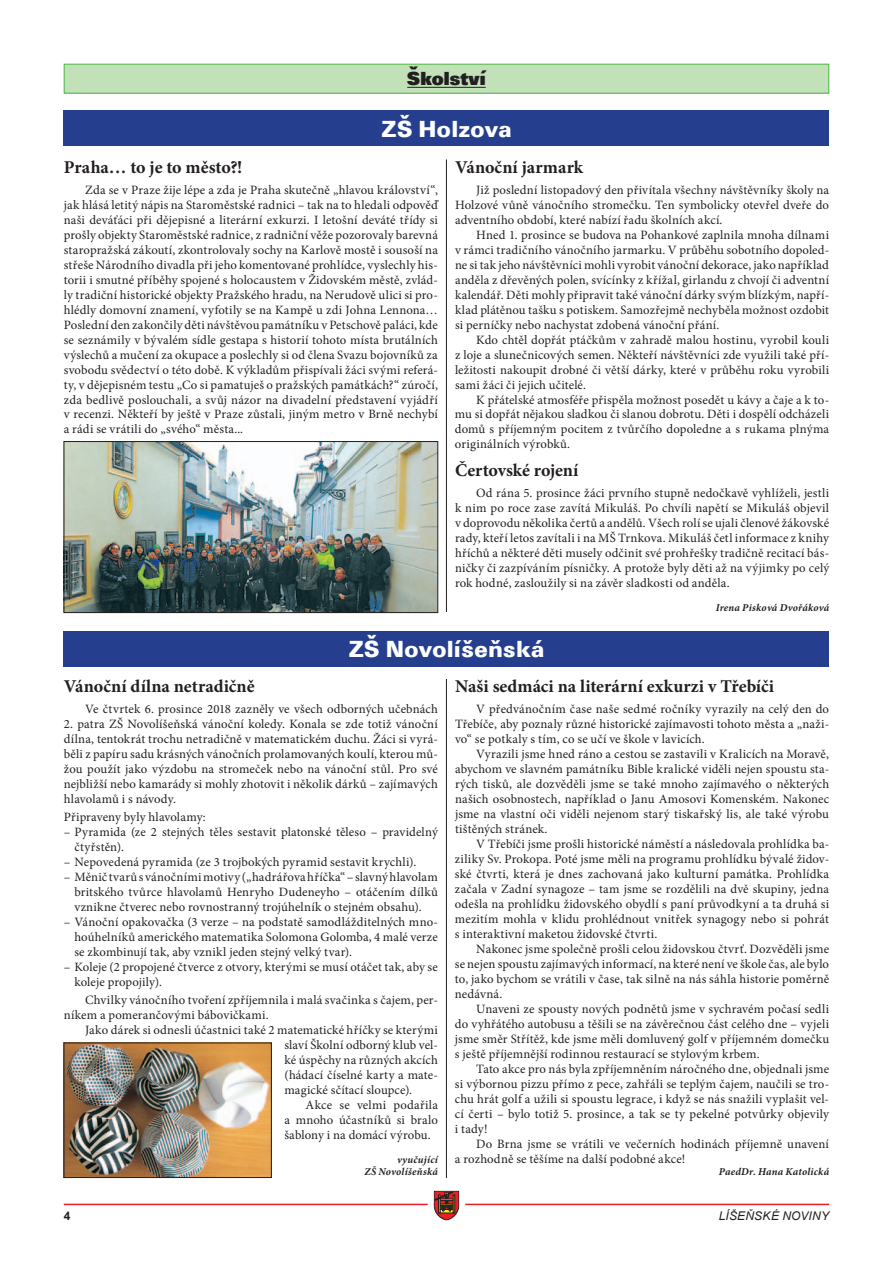
<style>
.page{position:relative;width:893px;height:1263px;background:#fff}
.page>*{position:absolute;margin:0;border:0;box-sizing:border-box;transform-origin:0 0}
.t1{font:900 24px "Unitus TEE";color:#fff}
.t2{font:800 19.5px "Unitus DEE";letter-spacing:.01em;color:#231f20}
.t3{font:700 18px "Minion Pro";color:#231f20}
.t4{font:12.75px/15px "Minion Pro";letter-spacing:.01em;color:#231f20;text-align:justify}
.t5{font:italic 12px "Arial";letter-spacing:.015em;color:#231f20}
.t6{font:700 12px "Arial";color:#231f20}
.t7{font:italic 700 10.5px/12px "Minion Pro";letter-spacing:.02em;color:#231f20;text-align:right}
</style>
<div class="page">
<hr style="left:64px;top:1204px;width:765px;height:1px;background:#ee1d23">
<svg style="left:425px;top:1190px;width:43px;height:31px"></svg>
<div style="left:64px;top:64px;width:765px;height:29px;background:#c3e1b8"></div>
<hr style="left:407px;top:87px;width:79px;height:1px;background:#231f20">
<div style="left:64px;top:64px;width:765px;height:30px;border:1px solid #4cb848"></div>
<div style="left:64px;top:111px;width:765px;height:35px;background:#253f8e"></div>
<img style="left:66px;top:443px;width:370px;height:168px">
<div style="left:64px;top:441px;width:374px;height:172px;border:1px solid #231f20"></div>
<img style="left:66px;top:1045px;width:204px;height:131px">
<div style="left:64px;top:1043px;width:208px;height:135px;border:1px solid #231f20"></div>
<hr style="left:446px;top:159px;width:1px;height:1019px;background:#231f20">
<div style="left:444px;top:613px;width:8px;height:66px;background:#fff"></div>
<div style="left:64px;top:631px;width:765px;height:35px;background:#253f8e"></div>
<h2 class="t2" style="left:407px;top:67px;width:80px">Školství</h2>
<h1 class="t1" style="left:381px;top:116px;width:132px">ZŠ Holzova</h1>
<h3 class="t3" style="left:64px;top:154px;width:180px">Praha… to je to město?!</h3>
<p class="t4" style="left:64px;top:182px;width:376px;text-indent:21px">Zda se v Praze žije lépe a zda je Praha skutečně „hlavou království“, jak hlásá letitý nápis na Staroměstské radnici – tak na to hledali odpověď naši deváťáci při dějepisné a literární exkurzi. I letošní deváté třídy si prošly objekty Staroměstské radnice, z radniční věže pozorovaly barevná staropražská zákoutí, zkontrolovaly sochy na Karlově mostě i sousoší na střeše Národního divadla při jeho komentované prohlídce, vyslechly his&shy;torii i smutné příběhy spojené s holocaustem v Židovském městě, zvlád&shy;ly tradiční historické objekty Pražského hradu, na Nerudově ulici si pro&shy;hlédly domovní znamení, vyfotily se na Kampě u zdi Johna Lennona… Poslední den zakončily děti návštěvou památníku v Petschově paláci, kde se seznámily v bývalém sídle gestapa s historií tohoto místa brutálních výslechů a mučení za okupace a poslechly si od člena Svazu bojovníků za svobodu svědectví o této době. K výkladům přispívali žáci svými referá&shy;ty, v dějepisném testu „Co si pamatuješ o pražských památkách?“ zúročí, zda bedlivě poslouchali, a svůj názor na divadelní představení vyjádří v recenzi. Někteří by ještě v Praze zůstali, jiným metro v Brně nechybí a rádi se vrátili do „svého“ města...</p>
<h3 class="t3" style="left:455px;top:154px;width:129px">Vánoční jarmark</h3>
<p class="t4" style="left:455px;top:182px;width:376px;text-indent:21px">Již poslední listopadový den přivítala všechny návštěvníky školy na Holzové vůně vánočního stromečku. Ten symbolicky otevřel dveře do adventního období, které nabízí řadu školních akcí.</p>
<p class="t4" style="left:455px;top:227px;width:376px;text-indent:21px">Hned 1. prosince se budova na Pohankové zaplnila mnoha dílnami v rámci tradičního vánočního jarmarku. V průběhu sobotního dopoled&shy;ne si tak jeho návštěvníci mohli vyrobit vánoční dekorace, jako například anděla z dřevěných polen, svícínky z křížal, girlandu z chvojí či adventní kalendář. Děti mohly připravit také vánoční dárky svým blízkým, napří&shy;klad plátěnou tašku s potiskem. Samozřejmě nechyběla možnost ozdobit si perníčky nebo nachystat zdobená vánoční přání.</p>
<p class="t4" style="left:455px;top:332px;width:376px;text-indent:21px">Kdo chtěl dopřát ptáčkům v zahradě malou hostinu, vyrobil kouli z loje a slunečnicových semen. Někteří návštěvníci zde využili také pří&shy;ležitosti nakoupit drobné či větší dárky, které v průběhu roku vyrobili sami žáci či jejich učitelé.</p>
<p class="t4" style="left:455px;top:392px;width:376px;text-indent:21px">K přátelské atmosféře přispěla možnost posedět u kávy a čaje a k to&shy;mu si dopřát nějakou sladkou či slanou dobrotu. Děti i dospělí odcházeli domů s příjemným pocitem z tvůrčího dopoledne a s rukama plnýma originálních výrobků.</p>
<h3 class="t3" style="left:455px;top:457px;width:125px">Čertovské rojení</h3>
<p class="t4" style="left:455px;top:485px;width:376px;text-indent:21px">Od rána 5. prosince žáci prvního stupně nedočkavě vyhlíželi, jestli k nim po roce zase zavítá Mikuláš. Po chvíli napětí se Mikuláš objevil v doprovodu několika čertů a andělů. Všech rolí se ujali členové žákovské rady, kteří letos zavítali i na MŠ Trnkova. Mikuláš četl informace z knihy hříchů a některé děti musely odčinit své prohřešky tradičně recitací bás&shy;ničky či zazpíváním písničky. A protože byly děti až na výjimky po celý rok hodné, zasloužily si na závěr sladkosti od anděla.</p>
<p class="t7" style="left:716px;top:601px;width:115px">Irena Pisková Dvořáková</p>
<h1 class="t1" style="left:348px;top:636px;width:198px">ZŠ Novolíšeňská</h1>
<h3 class="t3" style="left:64px;top:674px;width:192px">Vánoční dílna netradičně</h3>
<p class="t4" style="left:85px;top:702px;width:354px">Ve čtvrtek 6. prosince 2018 zazněly ve všech odborných učebnách</p>
<p class="t4" style="left:64px;top:717px;width:376px">2. patra ZŠ Novolíšeňská vánoční koledy. Konala se zde totiž vánoční dílna, tentokrát trochu netradičně v matematickém duchu. Žáci si vyrá&shy;běli z papíru sadu krásných vánočních prolamovaných koulí, kterou mů&shy;žou použít jako výzdobu na stromeček nebo na vánoční stůl. Pro své nejbližší nebo kamarády si mohly zhotovit i několik dárků – zajímavých hlavolamů i s návody.</p>
<p class="t4" style="left:64px;top:810px;width:144px">Připraveny byly hlavolamy:</p>
<p class="t4" style="left:74px;top:825px;width:365px;text-indent:-11px">– Pyramida (ze 2 stejných těles sestavit platonské těleso – pravidelný čtyřstěn).</p>
<p class="t4" style="left:64px;top:855px;width:354px">– Nepovedená pyramida (ze 3 trojbokých pyramid sestavit krychli).</p>
<p class="t4" style="left:74px;top:870px;width:365px;text-indent:-11px">– Měnič tvarů s vánočními motivy („hadrářova hříčka“ – slavný hlavolam britského tvůrce hlavolamů Henryho Dudeneyho – otáčením dílků vznikne čtverec nebo rovnostranný trojúhelník o stejném obsahu).</p>
<p class="t4" style="left:74px;top:915px;width:365px;text-indent:-11px">– Vánoční opakovačka (3 verze – na podstatě samodlážditelných mno&shy;hoúhelníků amerického matematika Solomona Golomba, 4 malé verze se zkombinují tak, aby vznikl jeden stejný velký tvar).</p>
<p class="t4" style="left:74px;top:960px;width:365px;text-indent:-11px">– Koleje (2 propojené čtverce z otvory, kterými se musí otáčet tak, aby se koleje propojily).</p>
<p class="t4" style="left:64px;top:993px;width:376px;text-indent:21px">Chvilky vánočního tvoření zpříjemnila i malá svačinka s čajem, per&shy;níkem a pomerančovými bábovičkami.</p>
<p class="t4" style="left:284px;top:1023px;width:155px;text-indent:-199px">Jako dárek si odnesli účastnici také 2 matematické hříčky se kterými slaví Školní odborný klub vel&shy;ké úspěchy na různých akcích (hádací číselné karty a mate&shy;magické sčítací sloupce).</p>
<p class="t4" style="left:284px;top:1098px;width:155px;text-indent:21px">Akce se velmi podařila a mnoho účastníků si bralo šablony i na domácí výrobu.</p>
<p class="t7" style="left:364px;top:1154px;width:75px">vyučující<br>ZŠ Novolíšeňská</p>
<h3 class="t3" style="left:455px;top:674px;width:321px">Naši sedmáci na literární exkurzi v Třebíči</h3>
<p class="t4" style="left:455px;top:702px;width:376px;text-indent:21px">V předvánočním čase naše sedmé ročníky vyrazily na celý den do Třebíče, aby poznaly různé historické zajímavosti tohoto města a „naži&shy;vo“ se potkaly s tím, co se učí ve škole v lavicích.</p>
<p class="t4" style="left:455px;top:747px;width:376px;text-indent:21px">Vyrazili jsme hned ráno a cestou se zastavili v Kralicích na Moravě, abychom ve slavném památníku Bible kralické viděli nejen spoustu sta&shy;rých tisků, ale dozvěděli jsme se také mnoho zajímavého o některých našich osobnostech, například o Janu Amosovi Komenském. Nakonec jsme na vlastní oči viděli nejenom starý tiskařský lis, ale také výrobu tištěných stránek.</p>
<p class="t4" style="left:455px;top:837px;width:376px;text-indent:21px">V Třebíči jsme prošli historické náměstí a následovala prohlídka ba&shy;ziliky Sv. Prokopa. Poté jsme měli na programu prohlídku bývalé židov&shy;ské čtvrti, která je dnes zachovaná jako kulturní památka. Prohlídka začala v Zadní synagoze – tam jsme se rozdělili na dvě skupiny, jedna odešla na prohlídku židovského obydlí s paní průvodkyní a ta druhá si mezitím mohla v klidu prohlédnout vnitřek synagogy nebo si pohrát s interaktivní maketou židovské čtvrti.</p>
<p class="t4" style="left:455px;top:942px;width:376px;text-indent:21px">Nakonec jsme společně prošli celou židovskou čtvrť. Dozvěděli jsme se nejen spoustu zajímavých informací, na které není ve škole čas, ale bylo to, jako bychom se vrátili v čase, tak silně na nás sáhla historie poměrně nedávná.</p>
<p class="t4" style="left:455px;top:1002px;width:376px;text-indent:21px">Unaveni ze spousty nových podnětů jsme v sychravém počasí sedli do vyhřátého autobusu a těšili se na závěrečnou část celého dne – vyjeli jsme směr Střítěž, kde jsme měli domluvený golf v příjemném domečku s ještě příjemnější rodinnou restaurací se stylovým krbem.</p>
<p class="t4" style="left:455px;top:1062px;width:376px;text-indent:21px">Tato akce pro nás byla zpříjemněním náročného dne, objednali jsme si výbornou pizzu přímo z pece, zahřáli se teplým čajem, naučili se tro&shy;chu hrát golf a užili si spoustu legrace, i když se nás snažili vyplašit vel&shy;cí čerti – bylo totiž 5. prosince, a tak se ty pekelné potvůrky objevily i tady!</p>
<p class="t4" style="left:455px;top:1137px;width:376px;text-indent:21px">Do Brna jsme se vrátili ve večerních hodinách příjemně unavení a rozhodně se těšíme na další podobné akce!</p>
<p class="t7" style="left:719px;top:1166px;width:112px">PaedDr. Hana Katolická</p>
<p class="t6" style="left:64px;top:1208px;width:8px">4</p>
<p class="t5" style="left:719px;top:1208px;width:112px">LÍŠEŇSKÉ NOVINY</p>
</div>
